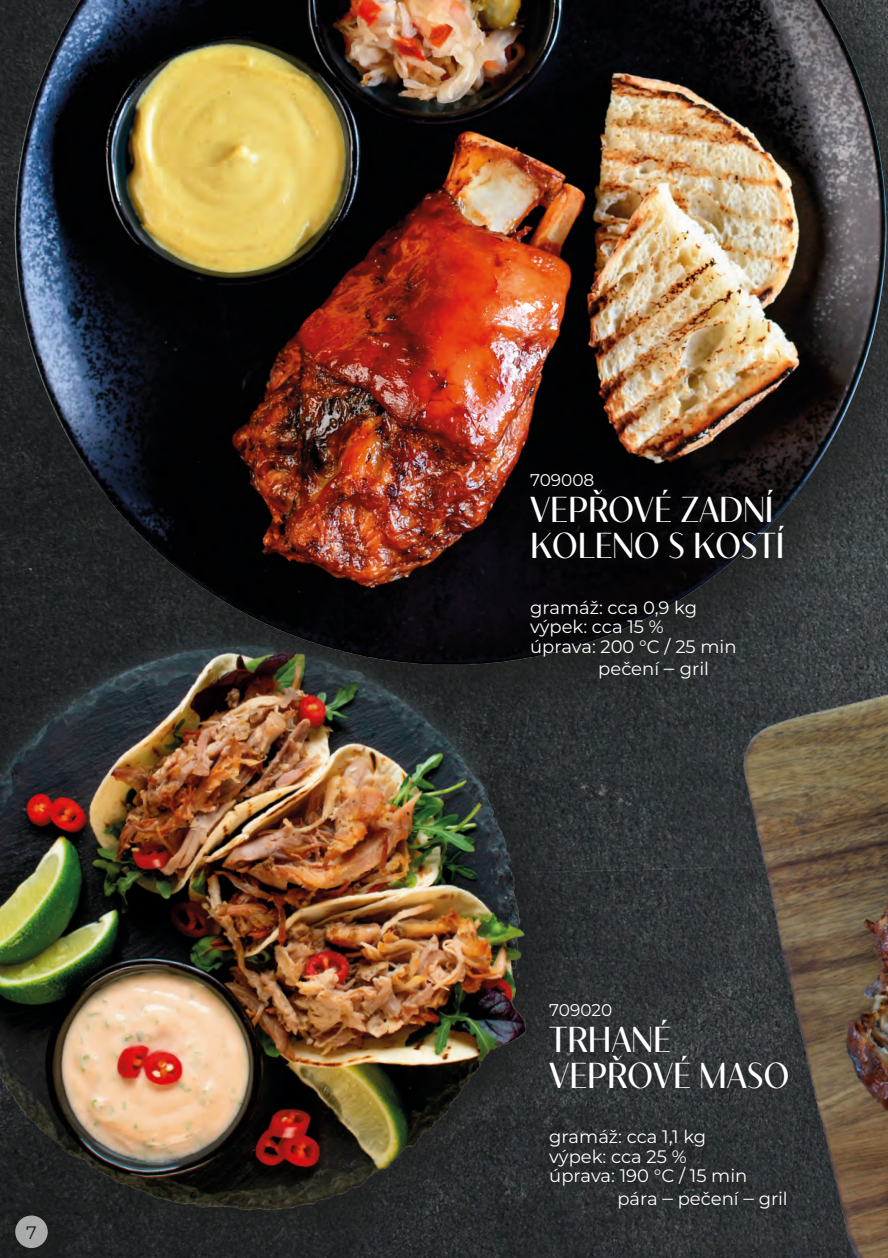
<style>
.page{position:relative;width:888px;height:1258px;background:#fff}
.page>*{position:absolute;margin:0;border:0;box-sizing:border-box;transform-origin:0 0}
.t1{font:500 36px/36px "Contralto";color:#fff}
.t2{font:18px/22.5px "Montserrat";color:#fff}
.t3{font:18px "Montserrat";color:#1d1d1b}
.t4{font:16.95px "Montserrat";color:#fff}
.s1{font-size:21px}
</style>
<div class="page">
<img style="left:585px;top:747px;width:303px;height:511px">
<img style="left:0;top:747px;width:570px;height:511px">
<div style="left:540px;top:992px;width:264px;height:232px;background:#1d1d1b;opacity:.75"></div>
<div style="left:18px;top:1218px;width:48px;height:40px;background:#1d1d1b"></div>
<div style="left:15px;top:1215px;width:33px;height:33px;background:#aaabab;border-radius:50%"></div>
<div style="left:0;top:0;width:888px;height:747px;background:#1d1d1b;opacity:.75"></div>
<img style="left:0;top:0;width:888px;height:721px">
<div style="left:521px;top:463px;width:278px;height:232px;background:#1d1d1b;opacity:.75"></div>
<p class="t3" style="left:26px;top:1221px;width:12px">7</p>
<p class="t4" style="left:530px;top:469px;width:66px">709008</p>
<p class="t1" style="left:530px;top:489px;width:256px">VEPŘOVÉ ZADNÍ<br>KOLENO S KOSTÍ</p>
<p class="t2" style="left:530px;top:595px;width:168px">gramáž: cca 0,9 kg</p>
<p class="t2" style="left:530px;top:615px;width:135px">výpek: cca 15 %</p>
<p class="t2" style="left:598px;top:634px;width:140px;text-indent:-68px">úprava: 200 °C / 25 min pečení <span class="s1">–</span> gril</p>
<p class="t4" style="left:549px;top:998px;width:65px">709020</p>
<p class="t1" style="left:549px;top:1018px;width:241px">TRHANÉ<br>VEPŘOVÉ MASO</p>
<p class="t2" style="left:549px;top:1125px;width:159px">gramáž: cca 1,1 kg</p>
<p class="t2" style="left:549px;top:1144px;width:139px">výpek: cca 25 %</p>
<p class="t2" style="left:617px;top:1164px;width:172px;text-indent:-68px">úprava: 190 °C / 15 min pára <span class="s1">–</span> pečení <span class="s1">–</span> gril</p>
</div>
